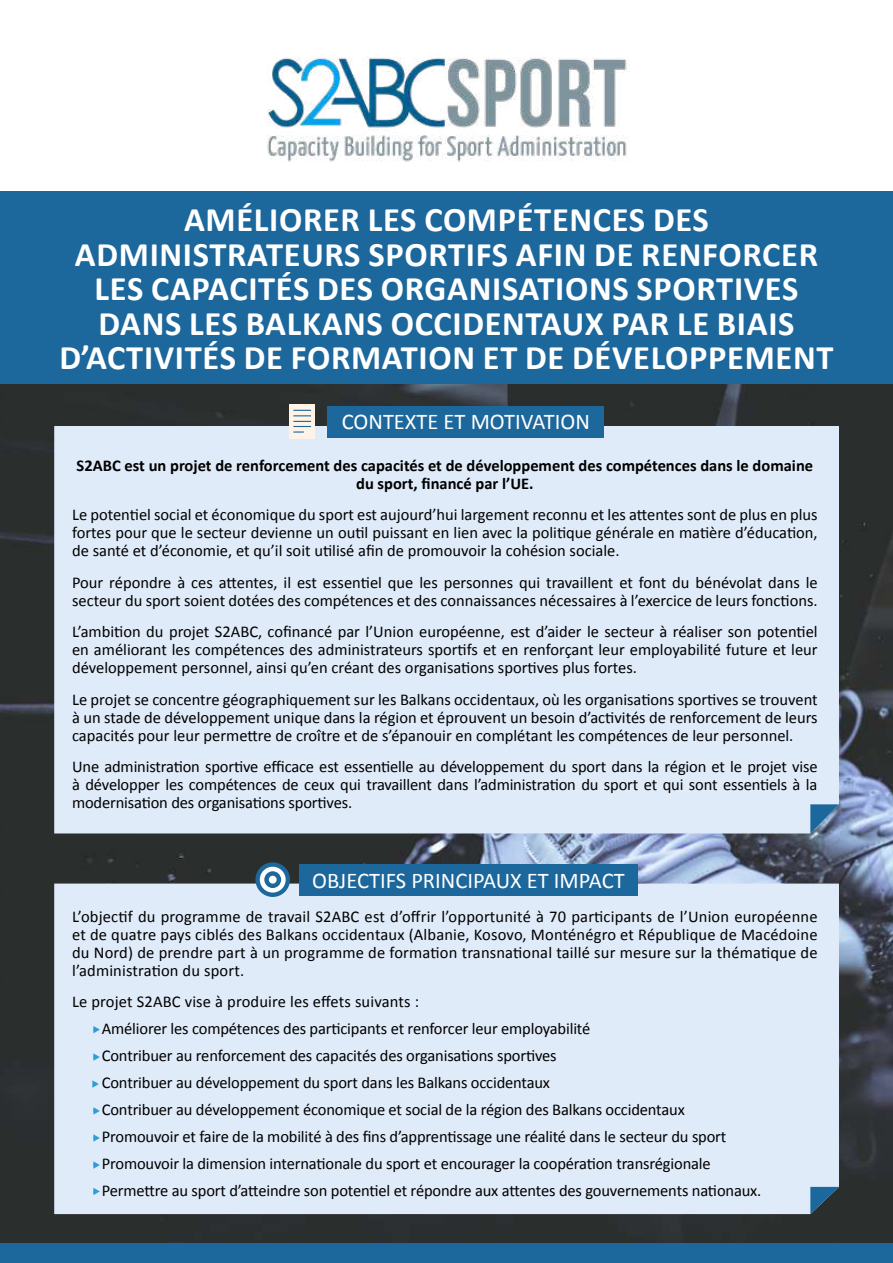
<style>
.page{position:relative;width:893px;height:1263px;background:#fff}
.page>*{position:absolute;margin:0;border:0;box-sizing:border-box;transform-origin:0 0}
.t1{font:700 34.5px/34.5px "Calibri";letter-spacing:.02em;color:#fff;text-align:center}
.t2{font:22.5px "Calibri";color:#fff}
.t3{font:16.5px/18px "Calibri";letter-spacing:-.01em;color:#000;text-align:justify}
.t4{font:700 16.5px/18px "Calibri";color:#000;text-align:center}
.t5{font:16.5px "Calibri";letter-spacing:.01em;color:#000}
.s1{font-family:"Acumin Pro Cond"}
</style>
<div class="page">
<img style="left:0;top:384px;width:893px;height:859px">
<div style="left:54px;top:426px;width:785px;height:407px;background:#e0ebf9"></div>
<svg style="left:810px;top:804px;width:29px;height:29px"></svg>
<img style="left:267px;top:57px;width:362px;height:105px">
<div style="left:0;top:191px;width:893px;height:193px;background:#1c679c"></div>
<div style="left:327px;top:406px;width:276px;height:32px;background:#1c679c"></div>
<div style="left:290px;top:404px;width:25px;height:35px;background:#fff3e7"></div>
<svg style="left:293px;top:410px;width:18px;height:23px"></svg>
<div style="left:54px;top:883px;width:785px;height:331px;background:#e0ebf9"></div>
<svg style="left:810px;top:1187px;width:29px;height:27px"></svg>
<div style="left:299px;top:864px;width:339px;height:31px;background:#1c679c"></div>
<svg style="left:255px;top:862px;width:35px;height:35px"></svg>
<div style="left:260px;top:867px;width:26px;height:25px;background:#fff;border-radius:50%"></div>
<svg style="left:264px;top:871px;width:17px;height:17px"></svg>
<div style="left:269px;top:876px;width:8px;height:7px;background:#fff;border-radius:50%"></div>
<svg style="left:93px;top:1026px;width:7px;height:7px"></svg>
<svg style="left:93px;top:1053px;width:7px;height:8px"></svg>
<svg style="left:92px;top:1080px;width:7px;height:8px"></svg>
<svg style="left:93px;top:1107px;width:7px;height:8px"></svg>
<svg style="left:93px;top:1134px;width:7px;height:8px"></svg>
<svg style="left:93px;top:1161px;width:7px;height:8px"></svg>
<svg style="left:93px;top:1188px;width:7px;height:7px"></svg>
<div style="left:0;top:1243px;width:893px;height:20px;background:#1c679c"></div>
<h1 class="t1" style="left:59px;top:201px;width:776px">AMÉLIORER LES COMPÉTENCES DES ADMINISTRATEURS SPORTIFS AFIN DE RENFORCER LES CAPACITÉS DES ORGANISATIONS SPORTIVES DANS LES BALKANS OCCIDENTAUX PAR LE BIAIS D’ACTIVITÉS DE FORMATION ET DE DÉVELOPPEMENT</h1>
<h2 class="t2" style="left:342px;top:406px;width:250px">CONTEXTE ET MOTIVATION</h2>
<p class="t4" style="left:77px;top:456px;width:738px">S2ABC est un projet de renforcement des capacités et de développement des compétences dans le domaine du sport, financé par l’UE.</p>
<p class="t3" style="left:72px;top:505px;width:747px">Le potentiel social et économique du sport est aujourd’hui largement reconnu et les attentes sont de plus en plus fortes pour que le secteur devienne un outil puissant en lien avec la politique générale en matière d’éducation, de santé et d’économie, et qu’il soit utilisé afin de promouvoir la cohésion sociale.</p>
<p class="t3" style="left:72px;top:573px;width:747px">Pour répondre à ces attentes, il est essentiel que les personnes qui travaillent et font du bénévolat dans le secteur du sport soient dotées des compétences et des connaissances nécessaires à l’exercice de leurs fonctions.</p>
<p class="t3" style="left:72px;top:622px;width:747px">L’ambition du projet S2ABC, cofinancé par l’Union européenne, est d’aider le secteur à réaliser son potentiel en améliorant les compétences des administrateurs sportifs et en renforçant leur employabilité future et leur développement personnel, ainsi qu’en créant des organisations sportives plus fortes.</p>
<p class="t3" style="left:72px;top:690px;width:747px">Le projet se concentre géographiquement sur les Balkans occidentaux, où les organisations sportives se trouvent à un stade de développement unique dans la région et éprouvent un besoin d’activités de renforcement de leurs capacités pour leur permettre de croître et de s’épanouir en complétant les compétences de leur personnel.</p>
<p class="t3" style="left:72px;top:757px;width:747px">Une administration sportive efficace est essentielle au développement du sport dans la région et le projet vise à développer les compétences de ceux qui travaillent dans l’administration du sport et qui sont essentiels à la modernisation des organisations sportives.</p>
<h2 class="t2" style="left:312px;top:865px;width:314px">OBJECTIFS PRINCIPAUX ET IMPACT</h2>
<p class="t3" style="left:72px;top:907px;width:747px">L’objectif du programme de travail S2ABC est d’offrir l’opportunité à 70 participants de l’Union européenne et de quatre pays ciblés des Balkans occidentaux (Albanie, Kosovo, Monténégro et République de Macédoine du Nord) de prendre part à un programme de formation transnational taillé sur mesure sur la thématique de l’administration du sport.</p>
<p class="t5" style="left:72px;top:990px;width:349px">Le projet S2ABC vise à produire les effets suivants :</p>
<p class="t3" style="left:93px;top:1019px;width:498px"><span class="s1">•</span> Améliorer les compétences des participants et renforcer leur employabilité</p>
<p class="t3" style="left:93px;top:1046px;width:465px"><span class="s1">•</span> Contribuer au renforcement des capacités des organisations sportives</p>
<p class="t3" style="left:93px;top:1073px;width:458px"><span class="s1">•</span> Contribuer au développement du sport dans les Balkans occidentaux</p>
<p class="t3" style="left:93px;top:1100px;width:593px"><span class="s1">•</span> Contribuer au développement économique et social de la région des Balkans occidentaux</p>
<p class="t3" style="left:93px;top:1127px;width:635px"><span class="s1">•</span> Promouvoir et faire de la mobilité à des fins d’apprentissage une réalité dans le secteur du sport</p>
<p class="t3" style="left:93px;top:1154px;width:619px"><span class="s1">•</span> Promouvoir la dimension internationale du sport et encourager la coopération transrégionale</p>
<p class="t3" style="left:93px;top:1181px;width:670px"><span class="s1">•</span> Permettre au sport d’atteindre son potentiel et répondre aux attentes des gouvernements nationaux.</p>
</div>
